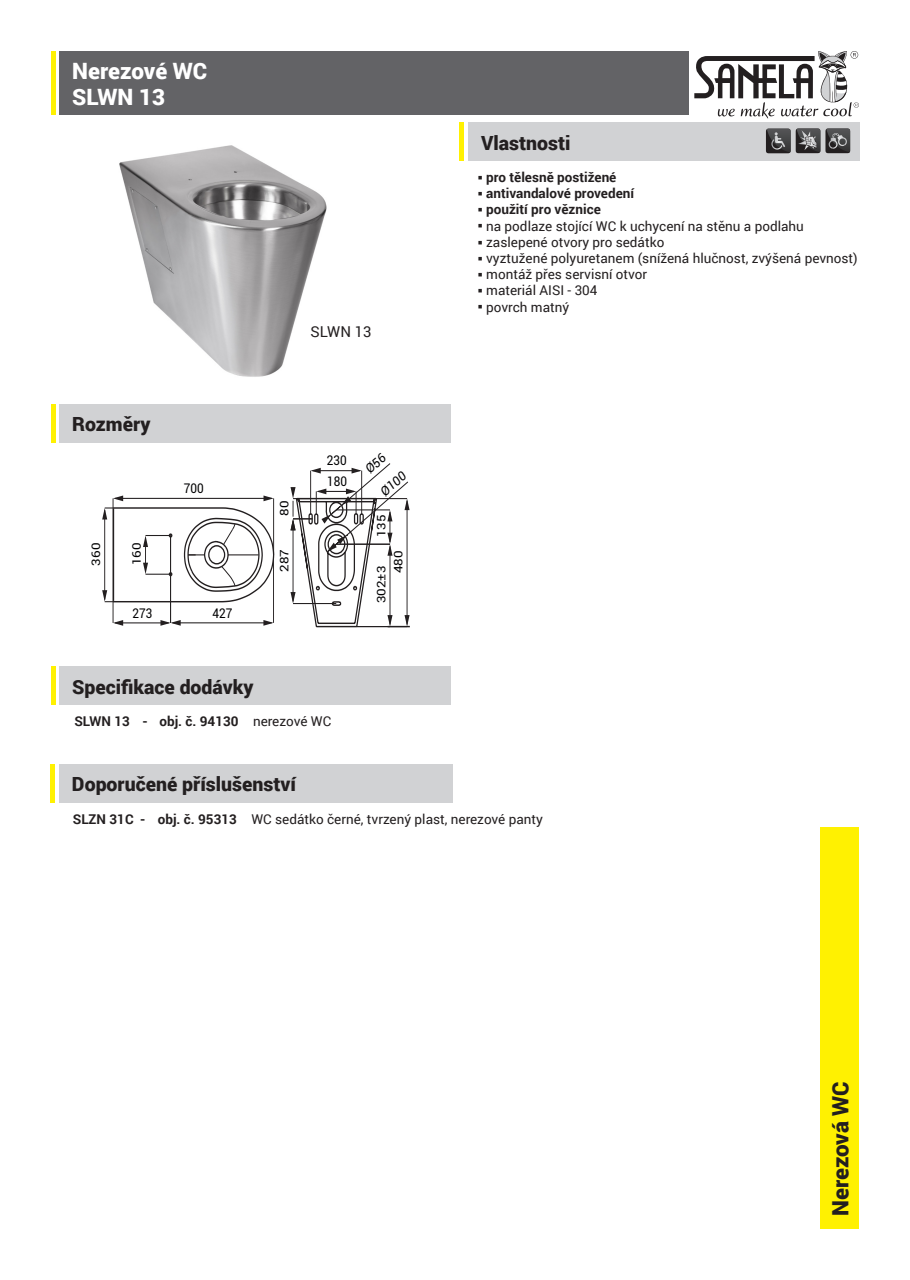
<style>
.page{position:relative;width:910px;height:1280px;background:#fff}
.page>*{position:absolute;margin:0;border:0;box-sizing:border-box;transform-origin:0 0}
.t1{font:900 22.5px/26.2px "Roboto";color:#fff}
.t2{font:900 22.5px "Roboto";letter-spacing:-.005em;color:#231f20}
.t3{font:900 19.5px "Roboto";color:#231f20}
.t4{font:15px "Roboto";color:#231f20}
.t5{font:13.5px "Roboto";color:#231f20}
.t6{font:700 13.5px "Roboto";color:#231f20}
.t7{font:13.5px "Roboto";color:#000002;scale:.88 1}
.t8{font:12.75px "Roboto";color:#000002}
.t9{font:11.85px "Roboto";color:#000002;scale:1.14 1}
.s1{font-weight:400}
.s2{font-weight:700}
</style>
<div class="page">
<img style="left:119px;top:145px;width:208px;height:232px">
<div style="left:60px;top:51px;width:629px;height:64px;background:#636366"></div>
<div style="left:821px;top:828px;width:38px;height:401px;background:#fff101"></div>
<svg style="left:694px;top:51px;width:165px;height:68px"></svg>
<hr style="left:51px;top:51px;width:4px;height:64px;background:#fff101">
<div style="left:468px;top:122px;width:391px;height:39px;background:#d1d2d4"></div>
<div style="left:60px;top:404px;width:391px;height:38px;background:#d1d2d4"></div>
<hr style="left:51px;top:404px;width:4px;height:38px;background:#fff101">
<hr style="left:460px;top:122px;width:4px;height:39px;background:#fff101">
<div style="left:60px;top:667px;width:391px;height:38px;background:#d1d2d4"></div>
<hr style="left:51px;top:667px;width:4px;height:38px;background:#fff101">
<svg style="left:766px;top:129px;width:84px;height:24px"></svg>
<hr style="left:113px;top:508px;width:1px;height:115px;background:#231f20">
<hr style="left:115px;top:623px;width:54px;height:1px;background:#231f20">
<svg style="left:113px;top:620px;width:10px;height:6px"></svg>
<svg style="left:102px;top:495px;width:173px;height:108px"></svg>
<hr style="left:273px;top:556px;width:1px;height:67px;background:#231f20">
<hr style="left:170px;top:535px;width:1px;height:88px;background:#231f20">
<hr style="left:172px;top:623px;width:100px;height:1px;background:#231f20">
<svg style="left:160px;top:620px;width:21px;height:6px"></svg>
<svg style="left:263px;top:620px;width:11px;height:6px"></svg>
<div style="left:59px;top:764px;width:393px;height:38px;background:#d1d2d4"></div>
<hr style="left:51px;top:764px;width:4px;height:38px;background:#fff101">
<svg style="left:290px;top:463px;width:120px;height:165px"></svg>
<h1 class="t1" style="left:72px;top:57px;width:137px">Nerezové WC<br>SLWN 13</h1>
<h2 class="t3" style="left:72px;top:410px;width:80px">Rozměry</h2>
<p class="t9" style="left:89px;top:565px;width:21px;rotate:-90deg">360</p>
<p class="t9" style="left:130px;top:565px;width:21px;rotate:-90deg">160</p>
<p class="t7" style="left:133px;top:605px;width:24px">273</p>
<p class="t7" style="left:184px;top:481px;width:24px">700</p>
<p class="t7" style="left:213px;top:605px;width:24px">427</p>
<p class="t4" style="left:310px;top:321px;width:63px">SLWN 13</p>
<p class="t9" style="left:277px;top:516px;width:15px;rotate:-90deg">80</p>
<p class="t9" style="left:277px;top:572px;width:21px;rotate:-90deg">287</p>
<p class="t7" style="left:327px;top:453px;width:24px">230</p>
<p class="t7" style="left:327px;top:474px;width:24px">180</p>
<p class="t8" style="left:377px;top:487px;width:31px;rotate:-40deg">Ø100</p>
<p class="t9" style="left:374px;top:537px;width:21px;rotate:-90deg">135</p>
<p class="t9" style="left:374px;top:603px;width:34px;rotate:-90deg">302±3</p>
<p class="t9" style="left:391px;top:573px;width:21px;rotate:-90deg">480</p>
<h2 class="t3" style="left:72px;top:673px;width:183px">Specifikace dodávky</h2>
<p class="t6" style="left:74px;top:712px;width:258px">SLWN 13 - obj. č. 94130 <span class="s1">nerezové WC</span></p>
<h2 class="t3" style="left:481px;top:129px;width:91px">Vlastnosti</h2>
<p class="t6" style="left:478px;top:168px;width:140px">○ pro tělesně postižené</p>
<p class="t6" style="left:478px;top:184px;width:158px">○ antivandalové provedení</p>
<p class="t6" style="left:478px;top:200px;width:125px">○ použití pro věznice</p>
<p class="t5" style="left:478px;top:216px;width:328px">○ na podlaze stojící WC k uchycení na stěnu a podlahu</p>
<p class="t5" style="left:478px;top:232px;width:188px">○ zaslepené otvory pro sedátko</p>
<p class="t5" style="left:478px;top:249px;width:381px">○ vyztužené polyuretanem (snížená hlučnost, zvýšená pevnost)</p>
<p class="t5" style="left:478px;top:265px;width:171px">○ montáž přes servisní otvor</p>
<p class="t5" style="left:478px;top:281px;width:121px">○ materiál AISI - 304</p>
<p class="t5" style="left:478px;top:297px;width:93px">○ povrch matný</p>
<h2 class="t3" style="left:72px;top:770px;width:226px">Doporučené příslušenství</h2>
<p class="t5" style="left:73px;top:809px;width:472px"><span class="s2">SLZN 31C - obj. č. 95313</span> WC sedátko černé, tvrzený plast, nerezové panty</p>
<h1 class="t2" style="left:825px;top:1216px;width:137px;rotate:-90deg">Nerezová WC</h1>
</div>
